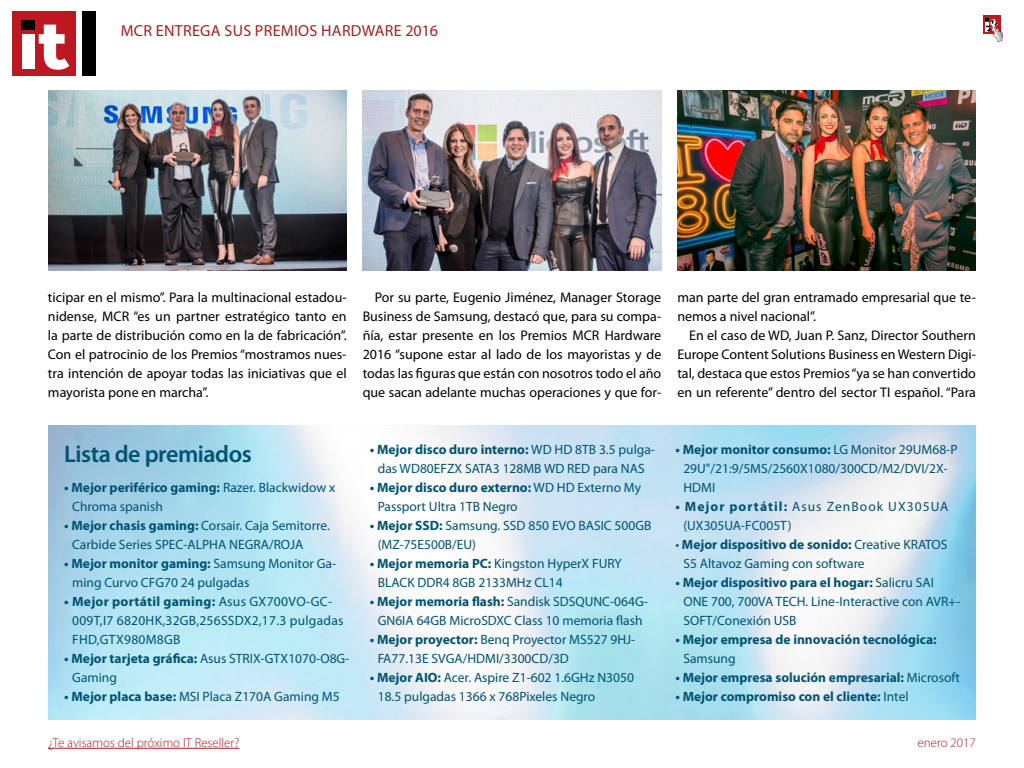
<style>
.page{position:relative;width:1024px;height:768px;background:#fff}
.page>*{position:absolute;margin:0;border:0;box-sizing:border-box;transform-origin:0 0}
.t1{font:600 24px "Myriad Pro";letter-spacing:-.02em;color:#005371}
.t2{font:16px "Myriad Pro";letter-spacing:.02em;color:#a0211f}
.t3{font:14px/19px "Myriad Pro";color:#000;text-align:justify}
.t4{font:13.5px/19px "Myriad Pro";color:#005371}
.t5{font:700 13.5px "Myriad Pro";color:#005371}
.t6{font:13.5px/19px "Myriad Pro";letter-spacing:.02em;color:#005371}
.t7{font:13.5px/19px "Myriad Pro";letter-spacing:.07em;color:#005371}
.t8{font:300 13px "Myriad Pro";color:#a0211f}
.s1{font-weight:700}
.s2{font-weight:400}
</style>
<div class="page">
<img style="left:48px;top:90px;width:299px;height:181px">
<img style="left:363px;top:90px;width:298px;height:181px">
<img style="left:677px;top:90px;width:299px;height:181px">
<div style="left:82px;top:12px;width:13px;height:64px;background:#000"></div>
<div style="left:12px;top:12px;width:63px;height:64px;background:#bd1822"></div>
<div style="left:21px;top:20px;width:14px;height:9px;background:#000"></div>
<div style="left:22px;top:34px;width:12px;height:34px;background:#fff"></div>
<svg style="left:39px;top:25px;width:30px;height:45px"></svg>
<hr style="left:48px;top:748px;width:191px;height:1px;background:#a0211f">
<svg style="left:983px;top:15px;width:18px;height:1px"></svg>
<svg style="left:983px;top:16px;width:18px;height:18px"></svg>
<svg style="left:986px;top:18px;width:17px;height:24px"></svg>
<p class="t2" style="left:121px;top:22px;width:319px">MCR ENTREGA SUS PREMIOS HARDWARE 2016</p>
<p class="t3" style="left:48px;top:288px;width:300px">ticipar en el mismo”. Para la multinacional estadou&shy;nidense, MCR “es un partner estratégico tanto en la parte de distribución como en la de fabricación”.<br>Con el patrocinio de los Premios “mostramos nues&shy;tra intención de apoyar todas las iniciativas que el mayorista pone en marcha”.</p>
<p class="t3" style="left:363px;top:288px;width:300px;text-indent:12px">Por su parte, Eugenio Jiménez, Manager Storage Business de Samsung, destacó que, para su compa&shy;ñía, estar presente en los Premios MCR Hardware 2016 “supone estar al lado de los mayoristas y de todas las figuras que están con nosotros todo el año que sacan adelante muchas operaciones y que for-</p>
<p class="t3" style="left:677px;top:288px;width:300px">man parte del gran entramado empresarial que te&shy;nemos a nivel nacional”.</p>
<p class="t3" style="left:677px;top:326px;width:300px;text-indent:12px">En el caso de WD, Juan P. Sanz, Director Southern Europe Content Solutions Business en Western Digi&shy;tal, destaca que estos Premios “ya se han convertido en un referente” dentro del sector TI español. “Para</p>
<h1 class="t1" style="left:64px;top:441px;width:189px">Lista de premiados</h1>
<p class="t4" style="left:72px;top:478px;width:265px;text-indent:-8px"><span class="s1">• Mejor periférico gaming:</span> Razer. Blackwidow x<br>Chroma spanish</p>
<p class="t4" style="left:72px;top:516px;width:259px;text-indent:-8px"><span class="s1">• Mejor chasis gaming:</span> Corsair. Caja Semitorre.<br>Carbide Series SPEC-ALPHA NEGRA/ROJA</p>
<p class="t4" style="left:72px;top:554px;width:265px;text-indent:-8px"><span class="s1">• Mejor monitor gaming:</span> Samsung Monitor Ga&shy;ming Curvo CFG70 24 pulgadas</p>
<p class="t6" style="left:72px;top:592px;width:273px;text-indent:-8px"><span class="s1">• Mejor portátil gaming:</span> Asus GX700VO-GC-<br>009T,I7 6820HK,32GB,256SSDX2,17.3 pulgadas<br>FHD,GTX980M8GB</p>
<p class="t4" style="left:72px;top:649px;width:279px;text-indent:-8px"><span class="s1">• Mejor tarjeta gráfica:</span> Asus STRIX-GTX1070-O8G-<br>Gaming</p>
<p class="t4" style="left:64px;top:687px;width:277px"><span class="s1">• Mejor placa base:</span> MSI Placa Z170A Gaming M5</p>
<p class="t4" style="left:370px;top:440px;width:287px;text-align:center"><span class="s1">• Mejor disco duro interno:</span> WD HD 8TB 3.5 pulga&shy;das WD80EFZX SATA3 128MB WD RED para NAS</p>
<p class="t4" style="left:378px;top:478px;width:265px;text-indent:-8px"><span class="s1">• Mejor disco duro externo:</span> WD HD Externo My<br>Passport Ultra 1TB Negro</p>
<p class="t4" style="left:378px;top:516px;width:275px;text-indent:-8px"><span class="s1">• Mejor SSD:</span> Samsung. SSD 850 EVO BASIC 500GB (MZ-75E500B/EU)</p>
<p class="t4" style="left:378px;top:554px;width:246px;text-indent:-8px"><span class="s1">• Mejor memoria PC:</span> Kingston HyperX FURY<br>BLACK DDR4 8GB 2133MHz CL14</p>
<p class="t4" style="left:370px;top:592px;width:280px;text-align:center"><span class="s1">• Mejor memoria flash:</span> Sandisk SDSQUNC-064G-<br>GN6IA 64GB MicroSDXC Class 10 memoria flash</p>
<p class="t4" style="left:378px;top:630px;width:259px;text-indent:-8px"><span class="s1">• Mejor proyector:</span> Benq Proyector MS527 9HJ-<br>FA77.13E SVGA/HDMI/3300CD/3D</p>
<p class="t4" style="left:378px;top:668px;width:258px;text-indent:-8px"><span class="s1">• Mejor AIO:</span> Acer. Aspire Z1-602 1.6GHz N3050<br>18.5 pulgadas 1366 x 768Pixeles Negro</p>
<p class="t4" style="left:683px;top:440px;width:276px;text-indent:-8px"><span class="s1">• Mejor monitor consumo:</span> LG Monitor 29UM68-P<br>29U"/21:9/5MS/2560X1080/300CD/M2/DVI/2X-<br>HDMI</p>
<p class="t7" style="left:683px;top:497px;width:267px;text-indent:-8px"><span class="s1">• Mejor portátil:</span> Asus ZenBook UX305UA (UX305UA-FC005T)</p>
<p class="t4" style="left:683px;top:535px;width:266px;text-indent:-8px">• <span class="s1">Mejor dispositivo de sonido:</span> Creative KRATOS<br>S5 Altavoz Gaming con software</p>
<p class="t4" style="left:683px;top:573px;width:279px;text-indent:-8px"><span class="s1">• Mejor dispositivo para el hogar:</span> Salicru SAI<br>ONE 700, 700VA TECH. Line-Interactive con AVR+-<br>SOFT/Conexión USB</p>
<p class="t5" style="left:675px;top:632px;width:263px">• Mejor empresa de innovación tecnológica:</p>
<p class="t4" style="left:683px;top:649px;width:54px">Samsung</p>
<p class="t5" style="left:675px;top:670px;width:286px">• Mejor empresa solución empresarial: <span class="s2">Microsoft</span></p>
<p class="t5" style="left:675px;top:689px;width:235px">• Mejor compromiso con el cliente: <span class="s2">Intel</span></p>
<p class="t8" style="left:48px;top:735px;width:193px">¿Te avisamos del próximo IT Reseller?</p>
<p class="t8" style="left:918px;top:735px;width:60px">enero 2017</p>
</div>
